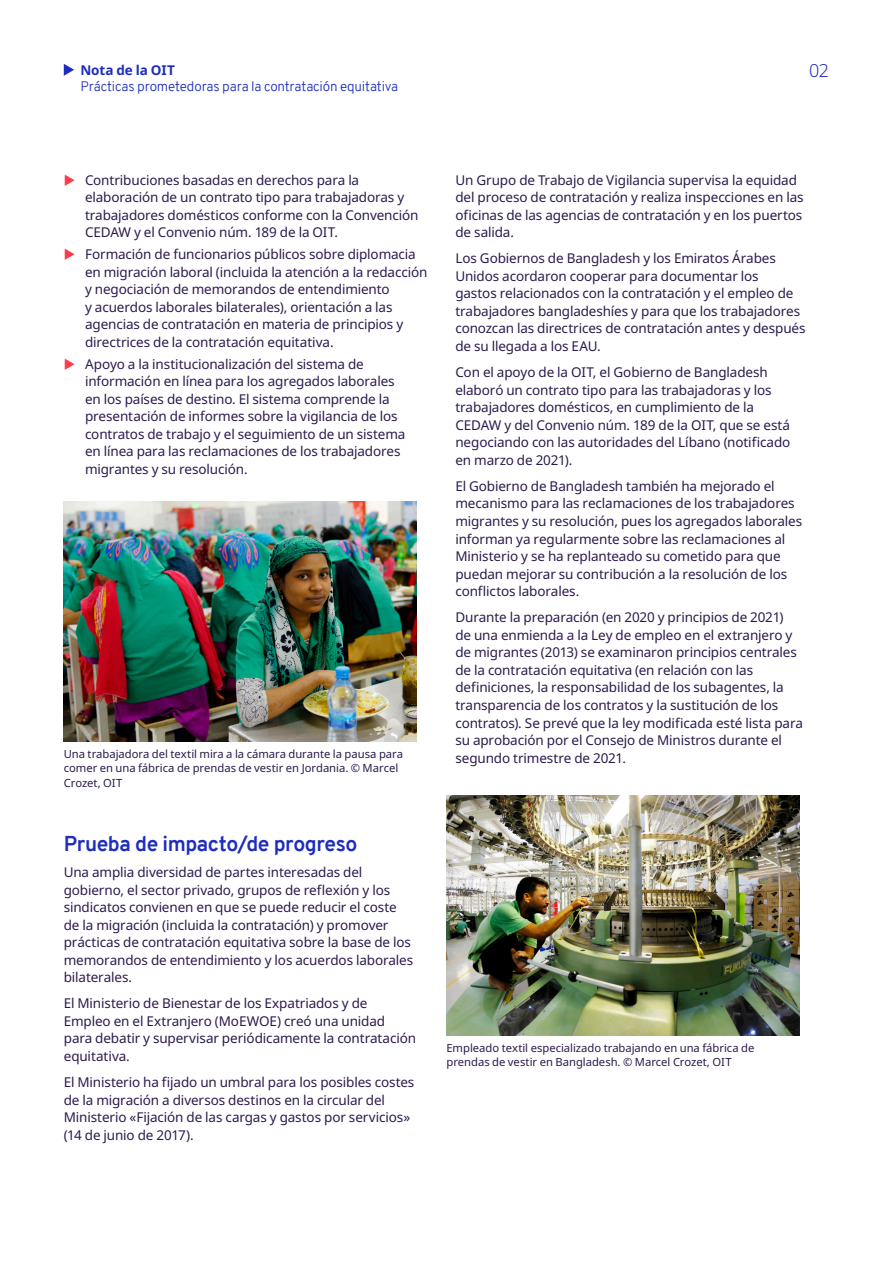
<style>
.page{position:relative;width:893px;height:1263px;background:#fff}
.page>*{position:absolute;margin:0;border:0;box-sizing:border-box;transform-origin:0 0}
.Titre_B{font:700 21px "Overpass";letter-spacing:-.02em;color:#1e2dbe}
.t1{font:300 18px "Noto Sans";color:#1e2dbe}
.Body{font:13.5px/17.5px "Noto Sans";letter-spacing:-.01em;color:#2c1b4d}
.Briefing_A4_-_Subhea{font:300 13.5px "Overpass";letter-spacing:-.01em;color:#1e2dbe}
.Briefing_A4_-_Subhea-2{font:700 13.5px "Noto Sans";letter-spacing:-.01em;color:#1e2dbe}
.Briefing_A4-caption{font:11.25px/14.2px "Noto Sans";letter-spacing:-.005em;color:#2c1b4d}
</style>
<div class="page">
<svg style="left:64px;top:64px;width:10px;height:12px"></svg>
<img style="left:446px;top:795px;width:353px;height:241px">
<img style="left:64px;top:501px;width:353px;height:241px">
<p class="Briefing_A4_-_Subhea-2" style="left:80px;top:60px;width:96px">Nota de la OIT</p>
<h2 class="t1" style="left:809px;top:57px;width:22px">02</h2>
<p class="Briefing_A4_-_Subhea" style="left:80px;top:77px;width:319px">Prácticas prometedoras para la contratación equitativa</p>
<p class="Body" style="left:85px;top:171px;width:335px">Contribuciones basadas en derechos para la elaboración de un contrato tipo para trabajadoras y trabajadores domésticos conforme con la Convención CEDAW y el Convenio núm. 189 de la OIT.</p>
<p class="Body" style="left:85px;top:246px;width:344px">Formación de funcionarios públicos sobre diplomacia en migración laboral (incluida la atención a la redacción y negociación de memorandos de entendimiento<br>y acuerdos laborales bilaterales), orientación a las agencias de contratación en materia de principios y directrices de la contratación equitativa.</p>
<p class="Body" style="left:85px;top:355px;width:322px">Apoyo a la institucionalización del sistema de información en línea para los agregados laborales en los países de destino. El sistema comprende la presentación de informes sobre la vigilancia de los contratos de trabajo y el seguimiento de un sistema en línea para las reclamaciones de los trabajadores migrantes y su resolución.</p>
<p class="Briefing_A4-caption" style="left:64px;top:747px;width:341px">Una trabajadora del textil mira a la cámara durante la pausa para comer en una fábrica de prendas de vestir en Jordania. © Marcel<br>Crozet, OIT</p>
<p class="Titre_B" style="left:64px;top:829px;width:295px">Prueba de impacto/de progreso</p>
<p class="Body" style="left:64px;top:864px;width:351px">Una amplia diversidad de partes interesadas del gobierno, el sector privado, grupos de reflexión y los sindicatos convienen en que se puede reducir el coste de la migración (incluida la contratación) y promover prácticas de contratación equitativa sobre la base de los memorandos de entendimiento y los acuerdos laborales bilaterales.</p>
<p class="Body" style="left:64px;top:995px;width:354px">El Ministerio de Bienestar de los Expatriados y de Empleo en el Extranjero (MoEWOE) creó una unidad para debatir y supervisar periódicamente la contratación equitativa.</p>
<p class="Body" style="left:64px;top:1074px;width:352px">El Ministerio ha fijado un umbral para los posibles costes de la migración a diversos destinos en la circular del Ministerio «Fijación de las cargas y gastos por servicios» (14 de junio de 2017).</p>
<p class="Body" style="left:455px;top:171px;width:350px">Un Grupo de Trabajo de Vigilancia supervisa la equidad del proceso de contratación y realiza inspecciones en las oficinas de las agencias de contratación y en los puertos de salida.</p>
<p class="Body" style="left:455px;top:250px;width:352px">Los Gobiernos de Bangladesh y los Emiratos Árabes Unidos acordaron cooperar para documentar los<br>gastos relacionados con la contratación y el empleo de trabajadores bangladeshíes y para que los trabajadores conozcan las directrices de contratación antes y después de su llegada a los EAU.</p>
<p class="Body" style="left:455px;top:364px;width:336px">Con el apoyo de la OIT, el Gobierno de Bangladesh elaboró un contrato tipo para las trabajadoras y los trabajadores domésticos, en cumplimiento de la CEDAW y del Convenio núm. 189 de la OIT, que se está negociando con las autoridades del Líbano (notificado en marzo de 2021).</p>
<p class="Body" style="left:455px;top:477px;width:348px">El Gobierno de Bangladesh también ha mejorado el mecanismo para las reclamaciones de los trabajadores migrantes y su resolución, pues los agregados laborales informan ya regularmente sobre las reclamaciones al Ministerio y se ha replanteado su cometido para que puedan mejorar su contribución a la resolución de los conflictos laborales.</p>
<p class="Body" style="left:455px;top:609px;width:349px">Durante la preparación (en 2020 y principios de 2021)<br>de una enmienda a la Ley de empleo en el extranjero y de migrantes (2013) se examinaron principios centrales de la contratación equitativa (en relación con las definiciones, la responsabilidad de los subagentes, la transparencia de los contratos y la sustitución de los contratos). Se prevé que la ley modificada esté lista para su aprobación por el Consejo de Ministros durante el segundo trimestre de 2021.</p>
<p class="Briefing_A4-caption" style="left:446px;top:1041px;width:309px">Empleado textil especializado trabajando en una fábrica de prendas de vestir en Bangladesh. © Marcel Crozet, OIT</p>
</div>
